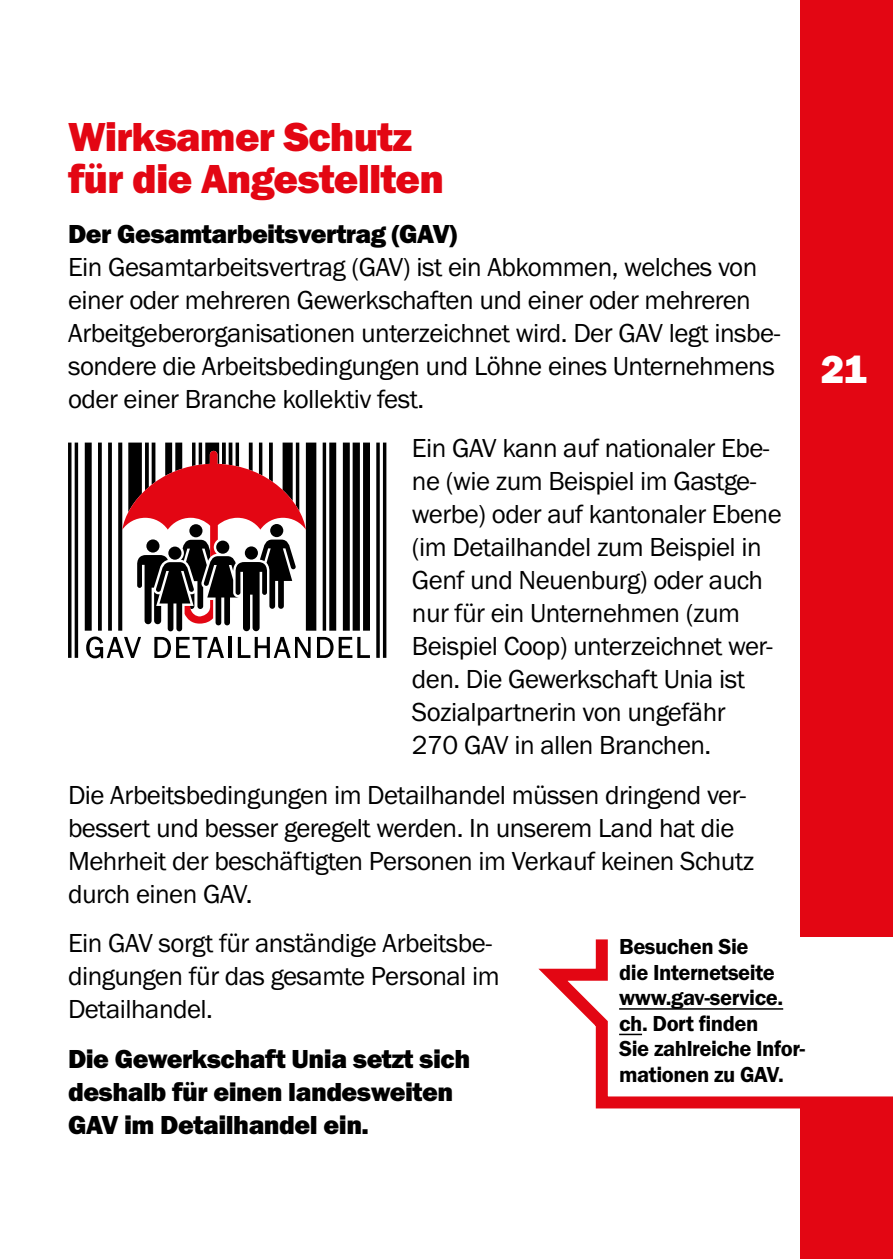
<style>
.page{position:relative;width:893px;height:1259px;background:#e30613}
.page>*{position:absolute;margin:0;border:0;box-sizing:border-box;transform-origin:0 0}
.t1{font:42px/42px "Franklin Got URWT Hea";letter-spacing:-.02em;color:#e30613}
.t2{font:40.5px "Franklin Got URWT Hea";color:#fff}
.t3{font:27px/33px "Franklin Got URWT Boo";letter-spacing:-.02em;color:#000}
.t4{font:27px/33px "Franklin Got URWT Hea";letter-spacing:-.02em;color:#000}
.t5{font:22.5px/25.5px "Franklin Got URWT Dem";letter-spacing:-.02em;color:#000}
</style>
<div class="page">
<div style="left:0;top:0;width:799px;height:1259px;background:#fff"></div>
<svg style="left:68px;top:442px;width:10px;height:216px"></svg>
<svg style="left:376px;top:442px;width:10px;height:216px"></svg>
<svg style="left:85px;top:442px;width:285px;height:216px"></svg>
<svg style="left:538px;top:927px;width:355px;height:187px"></svg>
<h1 class="t1" style="left:68px;top:116px;width:378px">Wirksamer Schutz für die Angestellten</h1>
<p class="t4" style="left:68px;top:217px;width:390px">Der Gesamtarbeitsvertrag (GAV)</p>
<p class="t3" style="left:68px;top:250px;width:714px">Ein Gesamtarbeitsvertrag (GAV) ist ein Abkommen, welches von einer oder mehreren Gewerkschaften und einer oder mehreren Arbeitgeberorganisationen unterzeichnet wird. Der GAV legt insbe&shy;sondere die Arbeitsbedingungen und Löhne eines Unternehmens oder einer Branche kollektiv fest.</p>
<p class="t3" style="left:412px;top:432px;width:371px">Ein GAV kann auf nationaler Ebe&shy;ne (wie zum Beispiel im Gastge&shy;werbe) oder auf kantonaler Ebene (im Detailhandel zum Beispiel in<br>Genf und Neuenburg) oder auch nur für ein Unternehmen (zum<br>Beispiel Coop) unterzeichnet wer&shy;den. Die Gewerkschaft Unia ist<br>Sozialpartnerin von ungefähr<br>270 GAV in allen Branchen.</p>
<p class="t3" style="left:68px;top:778px;width:688px">Die Arbeitsbedingungen im Detailhandel müssen dringend ver&shy;bessert und besser geregelt werden. In unserem Land hat die Mehrheit der beschäftigten Personen im Verkauf keinen Schutz durch einen GAV.</p>
<p class="t3" style="left:68px;top:927px;width:433px">Ein GAV sorgt für anständige Arbeitsbe&shy;dingungen für das gesamte Personal im<br>Detailhandel.</p>
<p class="t4" style="left:68px;top:1042px;width:404px">Die Gewerkschaft Unia setzt sich deshalb für einen landesweiten<br>GAV im Detailhandel ein.</p>
<p class="t5" style="left:619px;top:934px;width:188px">Besuchen Sie<br>die Internetseite www.gav-service. ch. Dort finden<br>Sie zahlreiche Infor&shy;mationen zu GAV.</p>
<h2 class="t2" style="left:821px;top:346px;width:48px">21</h2>
</div>
